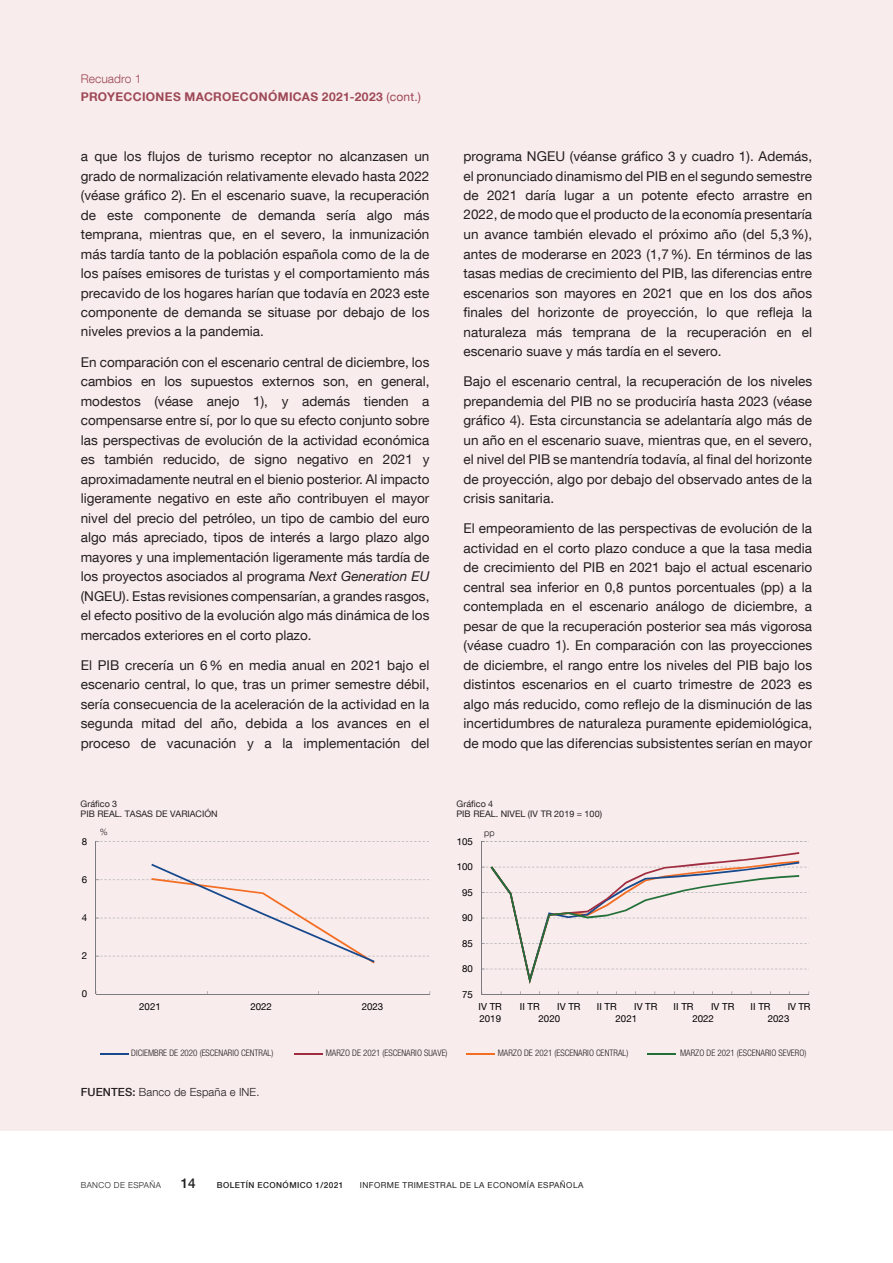
<style>
.page{position:relative;width:893px;height:1263px;background:#fff}
.page>*{position:absolute;margin:0;border:0;box-sizing:border-box;transform-origin:0 0}
.Texto_recuadro{font:13.5px/19.5px "Bd E Neue Helvetica";letter-spacing:.005em;color:#231f20;text-align:justify}
.t1{font:500 13.5px "Bd E Neue Helvetica";color:#231f20}
.Título_recuadro{font:700 12px "Bd E Neue Helvetica";letter-spacing:.03em;color:#9d4855}
.Numero_recuadro{font:300 12px "Bd E Neue Helvetica";letter-spacing:.005em;color:#9d4855}
.t2{font:300 11.25px "Bd E Neue Helvetica";letter-spacing:.01em;color:#231f20}
.t3{font:9.75px/11.7px "Bd E Neue Helvetica";color:#010000}
.t4{font:300 condensed 9px "Bd E Neue Helvetica";color:#231f20}
.t5{font:9px/10.8px "Bd E Neue Helvetica";color:#231f20}
.t6{font:300 9px "Bd E Neue Helvetica";color:#231f20}
.t7{font:8.25px "Bd E Neue Helvetica";letter-spacing:.05em;color:#231f20}
.t8{font:500 8.25px "Bd E Neue Helvetica";letter-spacing:.05em;color:#231f20}
.t9{font:300 8.25px "Bd E Neue Helvetica";letter-spacing:.05em;color:#231f20}
.s1{font-weight:400}
.s2{font-style:italic}
.s3{font-weight:500}
</style>
<div class="page">
<div style="left:0;top:0;width:893px;height:1131px;background:#f9eced"></div>
<svg style="left:482px;top:841px;width:327px;height:153px"></svg>
<hr style="left:481px;top:841px;width:1px;height:153px;background:#7b7c82">
<hr style="left:482px;top:994px;width:327px;height:1px;background:#7b7c82">
<svg style="left:491px;top:852px;width:308px;height:132px"></svg>
<svg style="left:97px;top:841px;width:332px;height:123px"></svg>
<hr style="left:96px;top:842px;width:1px;height:152px;background:#7b7c82">
<hr style="left:96px;top:994px;width:334px;height:1px;background:#7b7c82">
<svg style="left:151px;top:864px;width:224px;height:99px"></svg>
<svg style="left:100px;top:1053px;width:28px;height:1px"></svg>
<svg style="left:294px;top:1053px;width:29px;height:1px"></svg>
<svg style="left:466px;top:1053px;width:29px;height:1px"></svg>
<svg style="left:647px;top:1053px;width:29px;height:1px"></svg>
<p class="Numero_recuadro" style="left:81px;top:72px;width:62px">Recuadro 1</p>
<p class="Título_recuadro" style="left:81px;top:90px;width:342px">PROYECCIONES MACROECONÓMICAS 2021-2023 <span class="s1">(cont.)</span></p>
<p class="Texto_recuadro" style="left:81px;top:146px;width:350px">a que los flujos de turismo receptor no alcanzasen un grado de normalización relativamente elevado hasta 2022 (véase gráfico 2). En el escenario suave, la recuperación de este componente de demanda sería algo más temprana, mientras que, en el severo, la inmunización más tardía tanto de la población española como de la de los países emisores de turistas y el comportamiento más precavido de los hogares harían que todavía en 2023 este componente de demanda se situase por debajo de los niveles previos a la pandemia.</p>
<p class="Texto_recuadro" style="left:81px;top:352px;width:350px">En comparación con el escenario central de diciembre, los cambios en los supuestos externos son, en general, modestos (véase anejo 1), y además tienden a compensarse entre sí, por lo que su efecto conjunto sobre las perspectivas de evolución de la actividad económica es también reducido, de signo negativo en 2021 y aproximadamente neutral en el bienio posterior. Al impacto ligeramente negativo en este año contribuyen el mayor nivel del precio del petróleo, un tipo de cambio del euro algo más apreciado, tipos de interés a largo plazo algo mayores y una implementación ligeramente más tardía de los proyectos asociados al programa <span class="s2">Next Generation EU </span>(NGEU). Estas revisiones compensarían, a grandes rasgos, el efecto positivo de la evolución algo más dinámica de los mercados exteriores en el corto plazo.</p>
<p class="Texto_recuadro" style="left:81px;top:655px;width:350px">El PIB crecería un 6% en media anual en 2021 bajo el escenario central, lo que, tras un primer semestre débil, sería consecuencia de la aceleración de la actividad en la segunda mitad del año, debida a los avances en el proceso de vacunación y a la implementación del</p>
<p class="Texto_recuadro" style="left:463px;top:146px;width:350px">programa NGEU (véanse gráfico 3 y cuadro 1). Además, el pronunciado dinamismo del PIB en el segundo semestre de 2021 daría lugar a un potente efecto arrastre en 2022, de modo que el producto de la economía presentaría un avance también elevado el próximo año (del 5,3%), antes de moderarse en 2023 (1,7%). En términos de las tasas medias de crecimiento del PIB, las diferencias entre escenarios son mayores en 2021 que en los dos años finales del horizonte de proyección, lo que refleja la naturaleza más temprana de la recuperación en el escenario suave y más tardía en el severo.</p>
<p class="Texto_recuadro" style="left:463px;top:371px;width:350px">Bajo el escenario central, la recuperación de los niveles prepandemia del PIB no se produciría hasta 2023 (véase gráfico 4). Esta circunstancia se adelantaría algo más de un año en el escenario suave, mientras que, en el severo, el nivel del PIB se mantendría todavía, al final del horizonte de proyección, algo por debajo del observado antes de la crisis sanitaria.</p>
<p class="Texto_recuadro" style="left:463px;top:518px;width:350px">El empeoramiento de las perspectivas de evolución de la actividad en el corto plazo conduce a que la tasa media de crecimiento del PIB en 2021 bajo el actual escenario central sea inferior en 0,8 puntos porcentuales (pp) a la contemplada en el escenario análogo de diciembre, a pesar de que la recuperación posterior sea más vigorosa (véase cuadro 1). En comparación con las proyecciones de diciembre, el rango entre los niveles del PIB bajo los distintos escenarios en el cuarto trimestre de 2023 es algo más reducido, como reflejo de la disminución de las incertidumbres de naturaleza puramente epidemiológica, de modo que las diferencias subsistentes serían en mayor</p>
<p class="t5" style="left:81px;top:798px;width:139px">Gráfico 3<br>PIB REAL. TASAS DE VARIACIÓN</p>
<p class="t5" style="left:457px;top:798px;width:147px">Gráfico 4<br>PIB REAL. NIVEL (IV TR 2019 = 100)</p>
<p class="t3" style="left:82px;top:835px;width:7px">8</p>
<p class="t6" style="left:100px;top:826px;width:9px">%</p>
<p class="t3" style="left:457px;top:835px;width:18px">105</p>
<p class="t6" style="left:484px;top:827px;width:12px">pp</p>
<p class="t3" style="left:457px;top:861px;width:18px">100</p>
<p class="t3" style="left:82px;top:873px;width:7px">6</p>
<p class="t3" style="left:462px;top:886px;width:12px">95</p>
<p class="t3" style="left:82px;top:911px;width:7px">4</p>
<p class="t3" style="left:462px;top:911px;width:12px">90</p>
<p class="t3" style="left:462px;top:937px;width:12px">85</p>
<p class="t3" style="left:82px;top:950px;width:7px">2</p>
<p class="t3" style="left:462px;top:962px;width:12px">80</p>
<p class="t3" style="left:82px;top:988px;width:7px">0</p>
<p class="t3" style="left:462px;top:988px;width:12px">75</p>
<p class="t3" style="left:139px;top:1000px;width:23px">2021</p>
<p class="t3" style="left:250px;top:1000px;width:23px">2022</p>
<p class="t3" style="left:362px;top:1000px;width:23px">2023</p>
<p class="t3" style="left:479px;top:1000px;width:25px">IV TR<br>2019</p>
<p class="t3" style="left:520px;top:1000px;width:21px">II TR</p>
<p class="t3" style="left:539px;top:1000px;width:43px;text-indent:19px">IV TR<br>2020</p>
<p class="t3" style="left:597px;top:1000px;width:21px">II TR</p>
<p class="t3" style="left:616px;top:1000px;width:43px;text-indent:19px">IV TR<br>2021</p>
<p class="t3" style="left:674px;top:1000px;width:21px">II TR</p>
<p class="t3" style="left:692px;top:1000px;width:43px;text-indent:19px">IV TR<br>2022</p>
<p class="t3" style="left:751px;top:1000px;width:21px">II TR</p>
<p class="t3" style="left:768px;top:1000px;width:44px;text-indent:20px">IV TR<br>2023</p>
<p class="t4" style="left:131px;top:1048px;width:144px">DICIEMBRE DE 2020 (ESCENARIO CENTRAL)</p>
<p class="t4" style="left:326px;top:1048px;width:123px">MARZO DE 2021 (ESCENARIO SUAVE)</p>
<p class="t4" style="left:498px;top:1048px;width:132px">MARZO DE 2021 (ESCENARIO CENTRAL)</p>
<p class="t4" style="left:680px;top:1048px;width:128px">MARZO DE 2021 (ESCENARIO SEVERO)</p>
<p class="t2" style="left:81px;top:1085px;width:180px"><span class="s3">FUENTES:</span> Banco de España e INE.</p>
<p class="t9" style="left:81px;top:1180px;width:82px">BANCO DE ESPAÑA</p>
<p class="t1" style="left:181px;top:1175px;width:16px">14</p>
<p class="t8" style="left:217px;top:1180px;width:128px">BOLETÍN ECONÓMICO 1/2021</p>
<p class="t7" style="left:360px;top:1180px;width:225px">INFORME TRIMESTRAL DE LA ECONOMÍA ESPAÑOLA</p>
</div>
